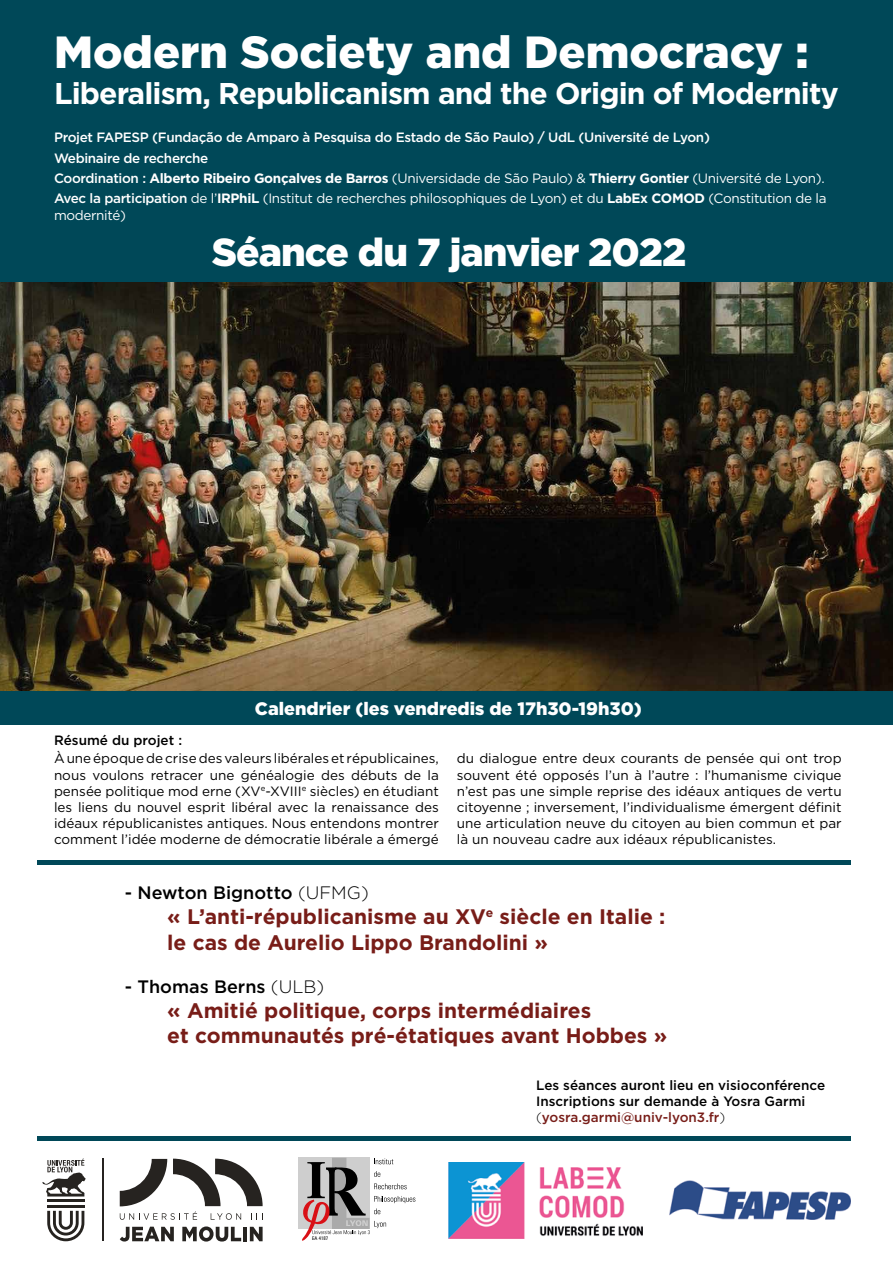
<style>
.page{position:relative;width:893px;height:1263px;background:#fff}
.page>*{position:absolute;margin:0;border:0;box-sizing:border-box;transform-origin:0 0}
.t1{font:900 45px "Gotham";color:#fff}
.t2{font:900 39px "Gotham";letter-spacing:-.025em;color:#fff}
.t3{font:700 30px "Gotham";letter-spacing:-.03em;color:#fff}
.t4{font:700 21px/25.2px "Gotham";color:#781d18}
.t5{font:500 18px "Gotham";color:#000}
.t6{font:900 18px "Gotham";color:#fff}
.t7{font:13.5px/16.2px "Gotham";color:#000;text-align:justify}
.t8{font:500 13.5px/20.4px "Gotham";letter-spacing:-.025em;color:#fff}
.t9{font:500 13.5px/16.2px "Gotham";color:#000}
.t10{font:13.5px "Gotham";letter-spacing:-.025em;color:#fff}
.t11{font:condensed 4.95px "Zurich BT";color:#000}
.s1{font-weight:700}
.s2{font-weight:400}
.s3{font-weight:300}
.s4{color:#781d18}
</style>
<div class="page">
<img style="left:0;top:281px;width:893px;height:410px">
<hr style="left:37px;top:860px;width:814px;height:4px;background:#004858">
<hr style="left:37px;top:1137px;width:814px;height:4px;background:#004858">
<svg style="left:120px;top:1158px;width:143px;height:62px"></svg>
<svg style="left:120px;top:1227px;width:54px;height:14px"></svg>
<svg style="left:182px;top:1226px;width:59px;height:15px"></svg>
<hr style="left:243px;top:1227px;width:4px;height:14px;background:#262320">
<svg style="left:250px;top:1227px;width:13px;height:14px"></svg>
<svg style="left:47px;top:1211px;width:37px;height:30px"></svg>
<hr style="left:47px;top:1205px;width:37px;height:3px;background:#262320">
<hr style="left:47px;top:1199px;width:37px;height:3px;background:#262320">
<svg style="left:42px;top:1158px;width:44px;height:38px"></svg>
<hr style="left:102px;top:1158px;width:1px;height:83px;background:#262320">
<img style="left:669px;top:1180px;width:182px;height:40px">
<img style="left:448px;top:1162px;width:194px;height:76px">
<div style="left:0;top:0;width:893px;height:281px;background:#004858"></div>
<div style="left:0;top:691px;width:893px;height:33px;background:#004858"></div>
<div style="left:298px;top:1158px;width:72px;height:71px;background:#cecece"></div>
<svg style="left:302px;top:1158px;width:113px;height:83px"></svg>
<h1 class="t1" style="left:54px;top:26px;width:756px">Modern Society and Democracy :</h1>
<h3 class="t3" style="left:54px;top:76px;width:786px">Liberalism, Republicanism and the Origin of Modernity</h3>
<p class="t8" style="left:54px;top:127px;width:774px">Projet FAPESP (Fundação de Amparo à Pesquisa do Estado de São Paulo) / UdL (Université de Lyon)<br>Webinaire de recherche<br>Coordination : <span class="s1">Alberto Ribeiro Gonçalves de Barros</span> <span class="s2">(Universidade de São Paulo) &amp;</span> <span class="s1">Thierry Gontier</span> <span class="s2">(Université de Lyon).<br></span>Avec la participation <span class="s2">de l’</span><span class="s1">IRPhiL</span> <span class="s2">(Institut de recherches philosophiques de Lyon) et du</span> <span class="s1">LabEx COMOD</span> <span class="s2">(Constitution de la</span></p>
<p class="t10" style="left:54px;top:207px;width:74px">modernité)</p>
<h2 class="t2" style="left:212px;top:230px;width:476px">Séance du 7 janvier 2022</h2>
<h3 class="t6" style="left:255px;top:698px;width:388px">Calendrier (les vendredis de 17h30-19h30)</h3>
<p class="t7" style="left:54px;top:750px;width:386px">À une époque de crise des valeurs libérales et républicaines, nous voulons retracer une généalogie des débuts de la pensée politique mod erne (XV<sup>e</sup>-XVIII<sup>e</sup> siècles) en étudiant les liens du nouvel esprit libéral avec la renaissance des idéaux républicanistes antiques. Nous entendons montrer comment l’idée moderne de démocratie libérale a émergé</p>
<p class="t7" style="left:457px;top:750px;width:386px">du dialogue entre deux courants de pensée qui ont trop souvent été opposés l’un à l’autre : l’humanisme civique n’est pas une simple reprise des idéaux antiques de vertu citoyenne ; inversement, l’individualisme émergent définit une articulation neuve du citoyen au bien commun et par là un nouveau cadre aux idéaux républicanistes.</p>
<p class="t9" style="left:54px;top:732px;width:130px">Résumé du projet :</p>
<h3 class="t5" style="left:125px;top:882px;width:245px">- Newton Bignotto <span class="s3">(UFMG)</span></h3>
<h3 class="t4" style="left:167px;top:904px;width:500px">« L’anti-républicanisme au XV<sup>e</sup> siècle en Italie : le cas de Aurelio Lippo Brandolini »</h3>
<h3 class="t5" style="left:125px;top:976px;width:201px">- Thomas Berns <span class="s3">(ULB)</span></h3>
<h3 class="t4" style="left:167px;top:997px;width:501px">« Amitié politique, corps intermédiaires<br>et communautés pré-étatiques avant Hobbes »</h3>
<p class="t11" style="left:312px;top:1235px;width:18px">EA 4187</p>
<p class="t9" style="left:536px;top:1076px;width:291px">Les séances auront lieu en visioconférence<br>Inscriptions sur demande à Yosra Garmi <span class="s3">(</span><span class="s4">yosra.garmi@univ-lyon3.fr</span><span class="s3">)</span></p>
</div>
